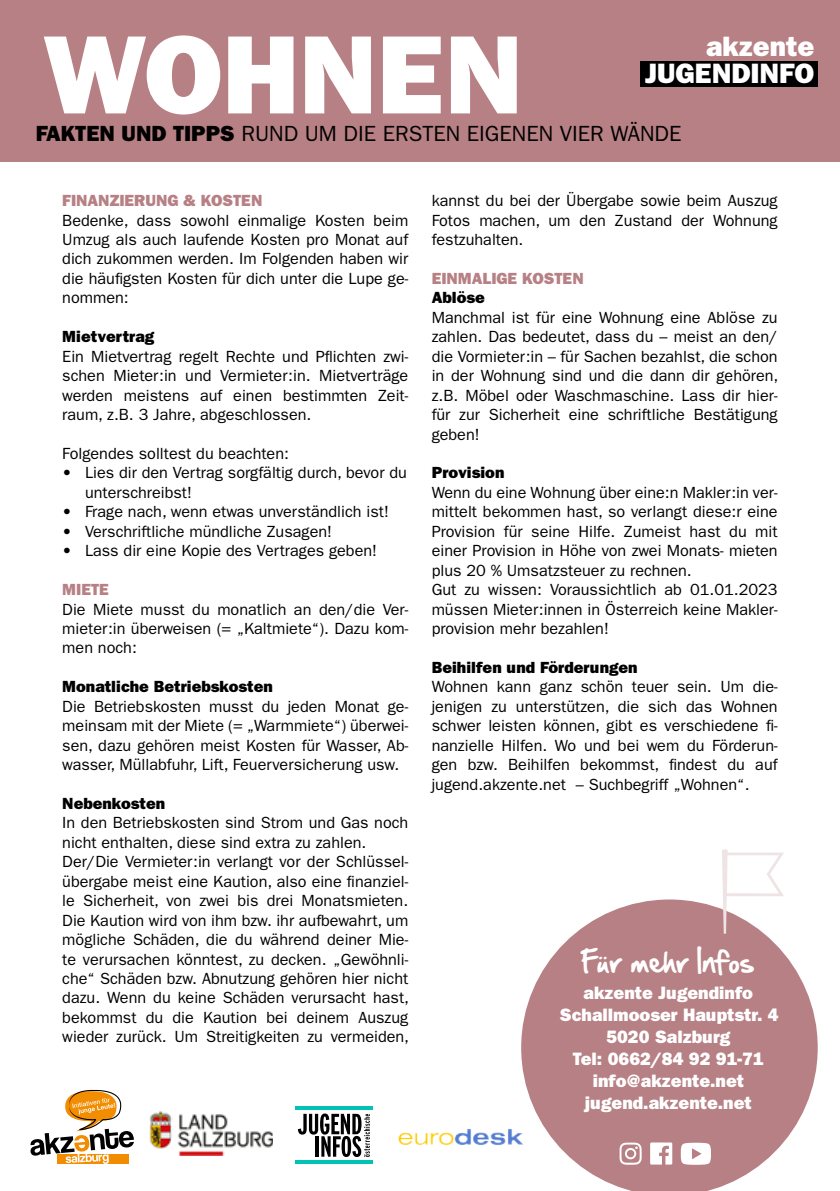
<style>
.page{position:relative;width:840px;height:1191px;background:#fff}
.page>*{position:absolute;margin:0;border:0;box-sizing:border-box;transform-origin:0 0}
.t1{font:112px "ITC Franklin Gothic Std Hvy";color:#fff}
.t2{font:28.2px/27.4px "ITC Franklin Gothic Std Hvy";color:#fff;text-align:right}
.t3{font:26.6px "Hand Of Sean";letter-spacing:.02em;color:#fff}
.t4{font:22px "ITC Franklin Gothic Std";color:#000}
.t5{font:18px/22px "ITC Franklin Gothic Std Hvy";color:#fff;text-align:center}
.t6{font:16.2px/19.4px "ITC Franklin Gothic Std";color:#000;text-align:justify}
.t7{font:16.2px "ITC Franklin Gothic Std Hvy";color:#000}
.t8{font:16.2px "ITC Franklin Gothic Std Hvy";color:#b78084}
.s1{font-family:"ITC Franklin Gothic Std Hvy"}
</style>
<div class="page">
<div style="left:0;top:0;width:839px;height:161px;background:#b78084"></div>
<div style="left:640px;top:61px;width:177px;height:25px;background:#000"></div>
<svg style="left:521px;top:899px;width:296px;height:292px;fill:#b78084"></svg>
<svg style="left:721px;top:849px;width:62px;height:84px"></svg>
<img style="left:149px;top:1111px;width:123px;height:45px">
<hr style="left:295px;top:1160px;width:77px;height:3px;background:#00c3b4">
<hr style="left:295px;top:1106px;width:77px;height:3px;background:#00c3b4">
<svg style="left:298px;top:1113px;width:71px;height:44px"></svg>
<svg style="left:30px;top:1090px;width:104px;height:73px"></svg>
<img style="left:398px;top:1124px;width:129px;height:25px">
<svg style="left:649px;top:1142px;width:23px;height:22px"></svg>
<svg style="left:680px;top:1142px;width:30px;height:22px"></svg>
<svg style="left:619px;top:1142px;width:22px;height:22px"></svg>
<h1 class="t1" style="left:43px;top:9px;width:481px">WOHNEN</h1>
<h2 class="t2" style="left:644px;top:33px;width:171px">akzente<br>JUGENDINFO</h2>
<h3 class="t4" style="left:36px;top:121px;width:646px"><span class="s1">FAKTEN UND TIPPS</span> RUND UM DIE ERSTEN EIGENEN VIER WÄNDE</h3>
<p class="t8" style="left:62px;top:191px;width:201px">FINANZIERUNG &amp; KOSTEN</p>
<p class="t6" style="left:62px;top:210px;width:347px">Bedenke, dass sowohl einmalige Kosten beim Umzug als auch laufende Kosten pro Monat auf dich zukommen werden. Im Folgenden haben wir die häufigsten Kosten für dich unter die Lupe ge&shy;nommen:</p>
<p class="t7" style="left:62px;top:327px;width:93px">Mietvertrag</p>
<p class="t6" style="left:62px;top:347px;width:347px">Ein Mietvertrag regelt Rechte und Pflichten zwi&shy;schen Mieter:in und Vermieter:in. Mietverträge werden meistens auf einen bestimmten Zeit&shy;raum, z.B. 3 Jahre, abgeschlossen.</p>
<p class="t6" style="left:62px;top:444px;width:228px">Folgendes solltest du beachten:</p>
<p class="t6" style="left:85px;top:463px;width:323px;text-indent:-23px"><span class="s1">•</span> Lies dir den Vertrag sorgfältig durch, bevor du unterschreibst!</p>
<p class="t6" style="left:62px;top:502px;width:328px"><span class="s1">•</span> Frage nach, wenn etwas unverständlich ist!</p>
<p class="t6" style="left:62px;top:521px;width:271px"><span class="s1">•</span> Verschriftliche mündliche Zusagen!</p>
<p class="t6" style="left:62px;top:541px;width:316px"><span class="s1">•</span> Lass dir eine Kopie des Vertrages geben!</p>
<p class="t8" style="left:62px;top:580px;width:48px">MIETE</p>
<p class="t6" style="left:62px;top:599px;width:347px">Die Miete musst du monatlich an den/die Ver&shy;mieter:in überweisen (= „Kaltmiete“). Dazu kom&shy;men noch:</p>
<p class="t7" style="left:62px;top:677px;width:212px">Monatliche Betriebskosten</p>
<p class="t6" style="left:62px;top:696px;width:347px">Die Betriebskosten musst du jeden Monat ge&shy;meinsam mit der Miete (= „Warmmiete“) überwei&shy;sen, dazu gehören meist Kosten für Wasser, Ab&shy;wasser, Müllabfuhr, Lift, Feuerversicherung usw.</p>
<p class="t7" style="left:62px;top:794px;width:104px">Nebenkosten</p>
<p class="t6" style="left:62px;top:813px;width:348px;text-align:left">In den Betriebskosten sind Strom und Gas noch nicht enthalten, diese sind extra zu zahlen.<br>Der/Die Vermieter:in verlangt vor der Schlüssel&shy;übergabe meist eine Kaution, also eine finanziel&shy;le Sicherheit, von zwei bis drei Monatsmieten.<br>Die Kaution wird von ihm bzw. ihr aufbewahrt, um mögliche Schäden, die du während deiner Mie&shy;te verursachen könntest, zu decken. „Gewöhnli&shy;che“ Schäden bzw. Abnutzung gehören hier nicht dazu. Wenn du keine Schäden verursacht hast, bekommst du die Kaution bei deinem Auszug wieder zurück. Um Streitigkeiten zu vermeiden,</p>
<p class="t6" style="left:431px;top:191px;width:347px">kannst du bei der Übergabe sowie beim Auszug Fotos machen, um den Zustand der Wohnung festzuhalten.</p>
<p class="t8" style="left:431px;top:269px;width:153px">EINMALIGE KOSTEN</p>
<p class="t7" style="left:431px;top:288px;width:55px">Ablöse</p>
<p class="t6" style="left:431px;top:308px;width:348px">Manchmal ist für eine Wohnung eine Ablöse zu zahlen. Das bedeutet, dass du – meist an den/ die Vormieter:in – für Sachen bezahlst, die schon in der Wohnung sind und die dann dir gehören, z.B. Möbel oder Waschmaschine. Lass dir hier&shy;für zur Sicherheit eine schriftliche Bestätigung geben!</p>
<p class="t7" style="left:431px;top:463px;width:74px">Provision</p>
<p class="t6" style="left:431px;top:483px;width:347px;text-align:left">Wenn du eine Wohnung über eine:n Makler:in ver&shy;mittelt bekommen hast, so verlangt diese:r eine Provision für seine Hilfe. Zumeist hast du mit einer Provision in Höhe von zwei Monats- mieten plus 20 % Umsatzsteuer zu rechnen.<br>Gut zu wissen: Voraussichtlich ab 01.01.2023 müssen Mieter:innen in Österreich keine Makler&shy;provision mehr bezahlen!</p>
<p class="t7" style="left:431px;top:658px;width:207px">Beihilfen und Förderungen</p>
<p class="t6" style="left:431px;top:677px;width:347px">Wohnen kann ganz schön teuer sein. Um die&shy;jenigen zu unterstützen, die sich das Wohnen schwer leisten können, gibt es verschiedene fi&shy;nanzielle Hilfen. Wo und bei wem du Förderun&shy;gen bzw. Beihilfen bekommst, findest du auf jugend.akzente.net – Suchbegriff „Wohnen“.</p>
<h3 class="t3" style="left:583px;top:937px;width:171px">Für mehr Infos</h3>
<p class="t5" style="left:559px;top:981px;width:220px">akzente Jugendinfo<br>Schallmooser Hauptstr. 4<br>5020 Salzburg<br>Tel: 0662/84 92 91-71 info@akzente.net jugend.akzente.net</p>
</div>
